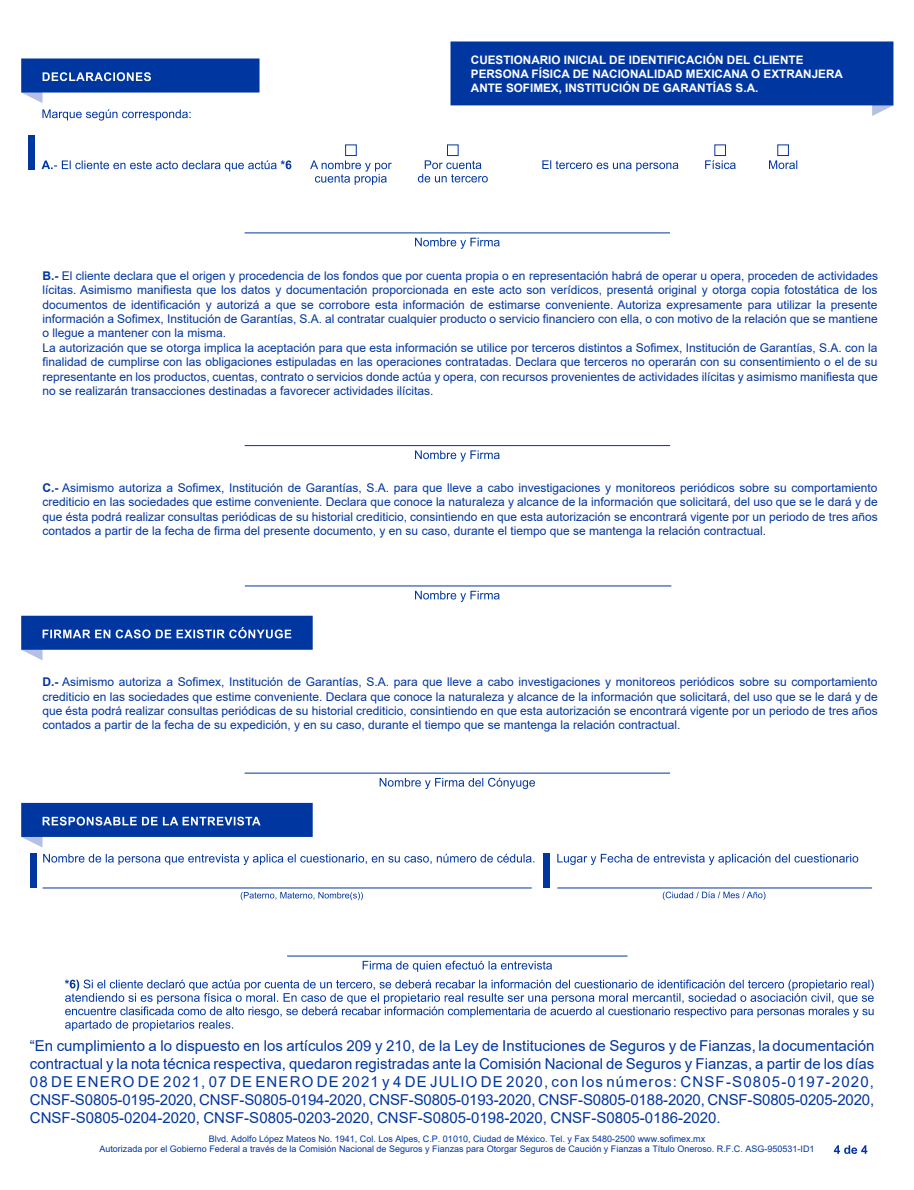
<style>
.page{position:relative;width:914px;height:1190px;background:#fff}
.page>*{position:absolute;margin:0;border:0;box-sizing:border-box;transform-origin:0 0}
.t1{font:15px/18px "Arial";color:#0036a0;text-align:justify}
.t2{font:12px/14.4px "Arial";color:#0036a0;text-align:justify}
.t3{font:700 11.7px/14.1px "Arial";color:#fff}
.t4{font:9px/10.8px "Arial";color:#0036a0;text-align:center}
.s1{font-weight:700}
</style>
<div class="page">
<svg style="left:21px;top:58px;width:238px;height:45px"></svg>
<div style="left:28px;top:135px;width:7px;height:34px;background:#0036a0"></div>
<svg style="left:42px;top:160px;width:249px;height:11px"></svg>
<svg style="left:42px;top:109px;width:149px;height:12px"></svg>
<svg style="left:310px;top:160px;width:82px;height:25px"></svg>
<div style="left:345px;top:144px;width:11px;height:12px;border:1px solid #0036a0"></div>
<svg style="left:418px;top:160px;width:70px;height:22px"></svg>
<div style="left:447px;top:144px;width:11px;height:12px;border:1px solid #0036a0"></div>
<svg style="left:542px;top:160px;width:136px;height:11px"></svg>
<svg style="left:705px;top:160px;width:30px;height:9px"></svg>
<svg style="left:769px;top:160px;width:28px;height:9px"></svg>
<hr style="left:244px;top:232px;width:426px;height:1px;background:#0036a0">
<svg style="left:415px;top:238px;width:84px;height:11px"></svg>
<hr style="left:244px;top:445px;width:426px;height:1px;background:#0036a0">
<svg style="left:415px;top:450px;width:84px;height:11px"></svg>
<hr style="left:245px;top:585px;width:426px;height:1px;background:#0036a0">
<svg style="left:415px;top:591px;width:84px;height:11px"></svg>
<hr style="left:287px;top:955px;width:340px;height:1px;background:#0036a0">
<svg style="left:362px;top:960px;width:190px;height:11px"></svg>
<svg style="left:21px;top:615px;width:292px;height:45px"></svg>
<hr style="left:244px;top:772px;width:426px;height:1px;background:#0036a0">
<svg style="left:379px;top:777px;width:156px;height:12px"></svg>
<svg style="left:833px;top:1145px;width:34px;height:9px"></svg>
<svg style="left:65px;top:979px;width:808px;height:52px"></svg>
<hr style="left:43px;top:887px;width:488px;height:1px;background:#0036a0">
<svg style="left:43px;top:853px;width:491px;height:12px"></svg>
<svg style="left:557px;top:853px;width:301px;height:12px"></svg>
<svg style="left:241px;top:891px;width:122px;height:9px"></svg>
<hr style="left:557px;top:887px;width:315px;height:1px;background:#0036a0">
<svg style="left:662px;top:891px;width:103px;height:9px"></svg>
<div style="left:30px;top:854px;width:7px;height:34px;background:#0036a0"></div>
<div style="left:543px;top:854px;width:6px;height:34px;background:#0036a0"></div>
<svg style="left:21px;top:803px;width:292px;height:44px"></svg>
<svg style="left:450px;top:41px;width:443px;height:75px;background:#2553ae"></svg>
<p class="t3" style="left:471px;top:52px;width:373px">CUESTIONARIO INICIAL DE IDENTIFICACIÓN DEL CLIENTE<br>PERSONA FÍSICA DE NACIONALIDAD MEXICANA O EXTRANJERA<br>ANTE SOFIMEX, INSTITUCIÓN DE GARANTÍAS S.A.</p>
<p class="t2" style="left:42px;top:268px;width:837px;text-align:left"><span class="s1">B.-</span> El cliente declara que el origen y procedencia de los fondos que por cuenta propia o en representación habrá de operar u opera, proceden de actividades lícitas. Asimismo manifiesta que los datos y documentación proporcionada en este acto son verídicos, presentá original y otorga copia fotostática de los documentos de identificación y autorizá a que se corrobore esta información de estimarse conveniente. Autoriza expresamente para utilizar la presente información a Sofimex, Institución de Garantías, S.A. al contratar cualquier producto o servicio financiero con ella, o con motivo de la relación que se mantiene o llegue a mantener con la misma.<br>La autorización que se otorga implica la aceptación para que esta información se utilice por terceros distintos a Sofimex, Institución de Garantías, S.A. con la finalidad de cumplirse con las obligaciones estipuladas en las operaciones contratadas. Declara que terceros no operarán con su consentimiento o el de su representante en los productos, cuentas, contrato o servicios donde actúa y opera, con recursos provenientes de actividades ilícitas y asimismo manifiesta que no se realizarán transacciones destinadas a favorecer actividades ilícitas.</p>
<p class="t2" style="left:43px;top:480px;width:836px"><span class="s1">C.-</span> Asimismo autoriza a Sofimex, Institución de Garantías, S.A. para que lleve a cabo investigaciones y monitoreos periódicos sobre su comportamiento crediticio en las sociedades que estime conveniente. Declara que conoce la naturaleza y alcance de la información que solicitará, del uso que se le dará y de que ésta podrá realizar consultas periódicas de su historial crediticio, consintiendo en que esta autorización se encontrará vigente por un periodo de tres años contados a partir de la fecha de firma del presente documento, y en su caso, durante el tiempo que se mantenga la relación contractual.</p>
<p class="t2" style="left:42px;top:674px;width:836px"><span class="s1">D.-</span> Asimismo autoriza a Sofimex, Institución de Garantías, S.A. para que lleve a cabo investigaciones y monitoreos periódicos sobre su comportamiento crediticio en las sociedades que estime conveniente. Declara que conoce la naturaleza y alcance de la información que solicitará, del uso que se le dará y de que ésta podrá realizar consultas periódicas de su historial crediticio, consintiendo en que esta autorización se encontrará vigente por un periodo de tres años contados a partir de la fecha de su expedición, y en su caso, durante el tiempo que se mantenga la relación contractual.</p>
<p class="t1" style="left:30px;top:1036px;width:846px">“En cumplimiento a lo dispuesto en los artículos 209 y 210, de la Ley de Instituciones de Seguros y de Fianzas, la documentación contractual y la nota técnica respectiva, quedaron registradas ante la Comisión Nacional de Seguros y Fianzas, a partir de los días 08 DE ENERO DE 2021, 07 DE ENERO DE 2021 y 4 DE JULIO DE 2020, con los números: CNSF-S0805-0197-2020, CNSF-S0805-0195-2020, CNSF-S0805-0194-2020, CNSF-S0805-0193-2020, CNSF-S0805-0188-2020, CNSF-S0805-0205-2020, CNSF-S0805-0204-2020, CNSF-S0805-0203-2020, CNSF-S0805-0198-2020, CNSF-S0805-0186-2020.</p>
<p class="t4" style="left:99px;top:1132px;width:716px">Blvd. Adolfo López Mateos No. 1941, Col. Los Alpes, C.P. 01010, Ciudad de México. Tel. y Fax 5480-2500 www.sofimex.mx<br>Autorizada por el Gobierno Federal a través de la Comisión Nacional de Seguros y Fianzas para Otorgar Seguros de Caución y Fianzas a Título Oneroso. R.F.C. ASG-950531-ID1</p>
</div>
